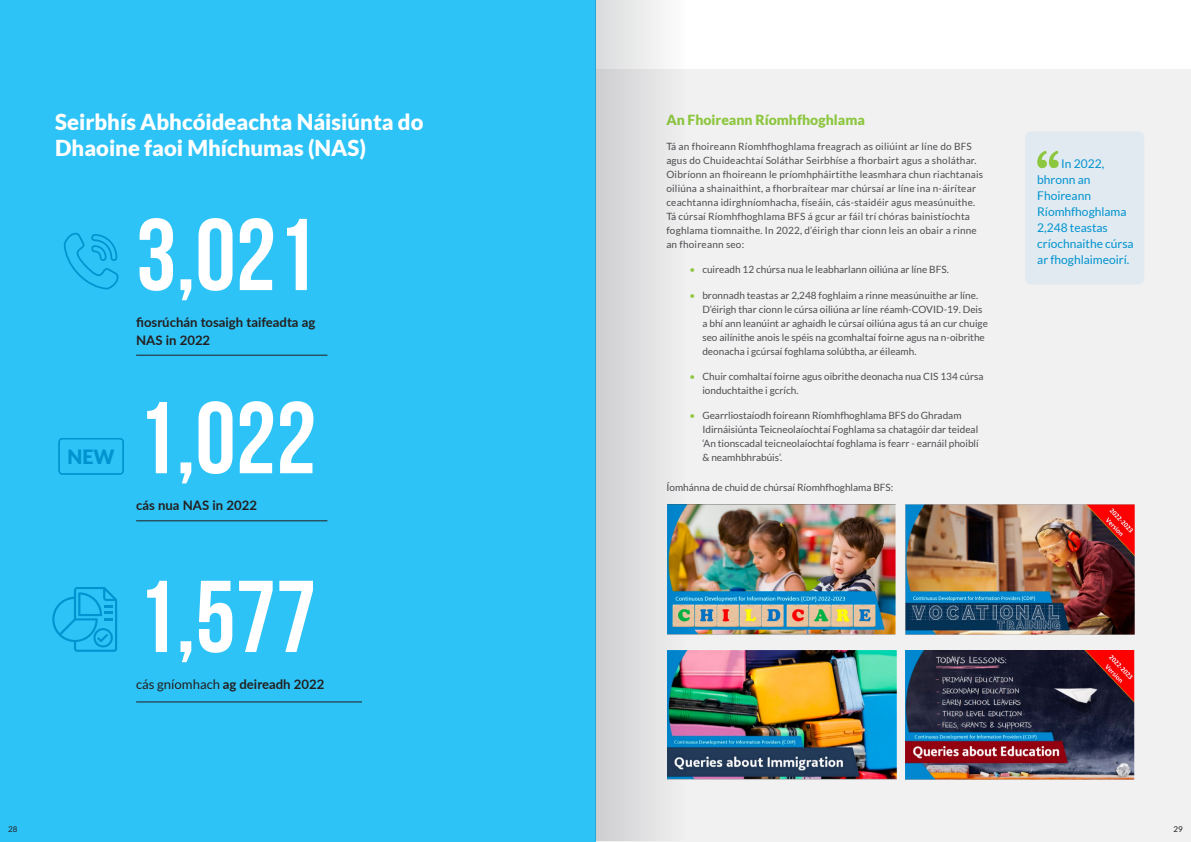
<style>
.page{position:relative;width:1191px;height:842px;background:#fff}
.page>*{position:absolute;margin:0;border:0;box-sizing:border-box;transform-origin:0 0}
.t1{font:700 101.8px "Bebas Neue";color:#fff}
.t2{font:900 22px/26px "Lato";color:#fff}
.t3{font:900 19.7px "Lato";color:#0093d0}
.t4{font:900 14px "Lato";color:#8dc63f}
.t5{font:700 13.1px/18.4px "Lato";color:#231f20}
.t6{font:12px/16px "Lato";color:#0093d0}
.t7{font:10px/14px "Lato";color:#4c4d4f}
.t8{font:10px/14px "Lato";letter-spacing:.02em;color:#4c4d4f}
.t9{font:8px "Lato";color:#231f20}
.s1{font-weight:400}
.s2{color:#8dc63f}
</style>
<div class="page">
<div style="left:595px;top:69px;width:596px;height:773px;background:#f1f1f2"></div>
<div style="left:1025px;top:132px;width:119px;height:152px;background:#e1eaf0;border-radius:6px"></div>
<svg style="left:1037px;top:151px;width:21px;height:17px"></svg>
<img style="left:686px;top:505px;width:209px;height:129px">
<img style="left:905px;top:505px;width:230px;height:129px">
<img style="left:905px;top:650px;width:230px;height:129px">
<img style="left:686px;top:651px;width:210px;height:128px">
<div style="left:0;top:0;width:595px;height:842px;background:#2ec3f6"></div>
<hr style="left:136px;top:355px;width:191px;height:1px;background:#231f20">
<hr style="left:136px;top:520px;width:191px;height:1px;background:#231f20">
<hr style="left:136px;top:702px;width:226px;height:1px;background:#231f20">
<svg style="left:64px;top:233px;width:55px;height:57px"></svg>
<svg style="left:52px;top:587px;width:65px;height:65px"></svg>
<div style="left:58px;top:438px;width:66px;height:37px;border:1px solid #0093d0;border-radius:3px"></div>
<svg style="left:595px;top:0;width:91px;height:841px;fill:#dddddf"></svg>
<h2 class="t2" style="left:55px;top:108px;width:370px">Seirbhís Abhcóideachta Náisiúnta do<br>Dhaoine faoi Mhíchumas (NAS)</h2>
<h1 class="t1" style="left:136px;top:199px;width:182px">3,021</h1>
<h3 class="t5" style="left:136px;top:312px;width:181px">fiosrúchán tosaigh taifeadta ag<br>NAS in 2022</h3>
<h3 class="t3" style="left:67px;top:445px;width:49px">NEW</h3>
<h1 class="t1" style="left:136px;top:382px;width:182px">1,022</h1>
<h3 class="t5" style="left:136px;top:496px;width:122px">cás nua NAS in 2022</h3>
<h1 class="t1" style="left:136px;top:561px;width:182px">1,577</h1>
<h3 class="t5" style="left:136px;top:674px;width:190px"><span class="s1">cás gníomhach</span> ag deireadh 2022</h3>
<h3 class="t4" style="left:666px;top:111px;width:200px">An Fhoireann Ríomhfhoghlama</h3>
<p class="t8" style="left:666px;top:139px;width:318px">Tá an fhoireann Ríomhfhoghlama freagrach as oiliúint ar líne do BFS agus do Chuideachtaí Soláthar Seirbhíse a fhorbairt agus a sholáthar.<br>Oibríonn an fhoireann le príomhpháirtithe leasmhara chun riachtanais oiliúna a shainaithint, a fhorbraítear mar chúrsaí ar líne ina n-áirítear ceachtanna idirghníomhacha, físeáin, cás-staidéir agus measúnuithe.<br>Tá cúrsaí Ríomhfhoghlama BFS á gcur ar fáil trí chóras bainistíochta foghlama tiomnaithe. In 2022, d’éirigh thar cionn leis an obair a rinne an fhoireann seo:</p>
<p class="t7" style="left:689px;top:263px;width:261px"><span class="s2">•</span> cuireadh 12 chúrsa nua le leabharlann oiliúna ar líne BFS.</p>
<p class="t7" style="left:702px;top:288px;width:287px;text-indent:-13px"><span class="s2">•</span> bronnadh teastas ar 2,248 foghlaim a rinne measúnuithe ar líne.<br>D’éirigh thar cionn le cúrsa oiliúna ar líne réamh-COVID-19. Deis a bhí ann leanúint ar aghaidh le cúrsaí oiliúna agus tá an cur chuige seo ailínithe anois le spéis na gcomhaltaí foirne agus na n-oibrithe deonacha i gcúrsaí foghlama solúbtha, ar éileamh.</p>
<p class="t7" style="left:702px;top:369px;width:282px;text-indent:-13px"><span class="s2">•</span> Chuir comhaltaí foirne agus oibrithe deonacha nua CIS 134 cúrsa ionduchtaithe i gcrích.</p>
<p class="t7" style="left:702px;top:409px;width:278px;text-indent:-13px"><span class="s2">•</span> Gearrliostaíodh foireann Ríomhfhoghlama BFS do Ghradam Idirnáisiúnta Teicneolaíochtaí Foghlama sa chatagóir dar teideal ‘An tionscadal teicneolaíochtaí foghlama is fearr - earnáil phoiblí &amp; neamhbhrabúis’.</p>
<p class="t7" style="left:666px;top:480px;width:228px">Íomhánna de chuid de chúrsaí Ríomhfhoghlama BFS:</p>
<p class="t6" style="left:1037px;top:156px;width:98px;text-indent:24px">In 2022, bhronn an<br>Fhoireann<br>Ríomhfhoghlama<br>2,248 teastas críochnaithe cúrsa ar fhoghlaimeoirí.</p>
<p class="t9" style="left:8px;top:825px;width:11px">28</p>
<p class="t9" style="left:1173px;top:825px;width:11px">29</p>
</div>
